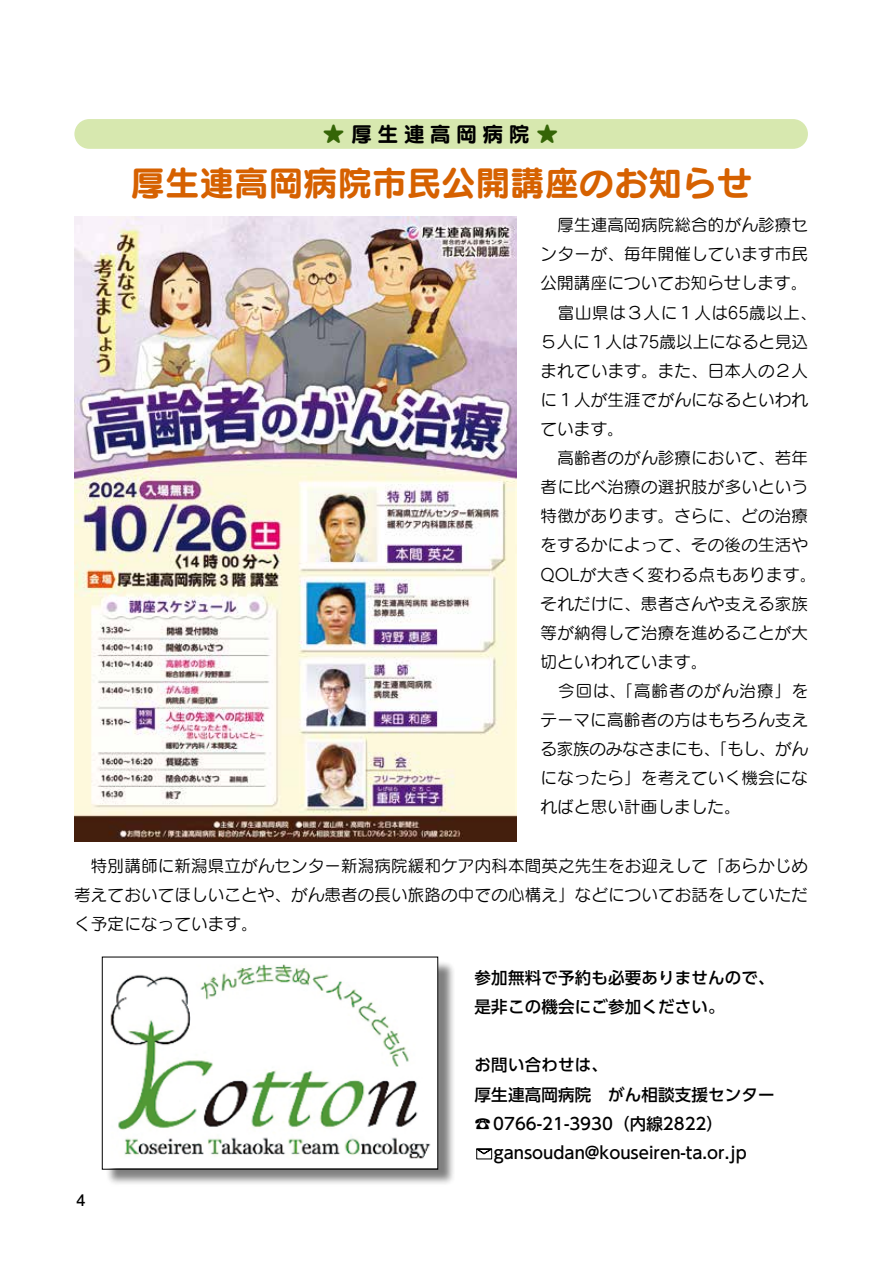
<style>
.page{position:relative;width:893px;height:1263px;background:#fff}
.page>*{position:absolute;margin:0;border:0;box-sizing:border-box;transform-origin:0 0}
.t1{font:34.5px "Seurat Pro B";color:#d66100}
.t2{font:21px "Seurat Pro B";letter-spacing:.25em;color:#000}
.t3{font:16.5px/29.1px "Seurat Pro M";letter-spacing:.015em;color:#000}
.t4{font:500 16.5px/29.1px "UD Shin Go Pr 6";letter-spacing:.01em;color:#000}
.t5{font:700 15.9px "Futo Go B101 Pr 6";color:#000}
.s1{color:#356507}
</style>
<div class="page">
<svg style="left:476px;top:1148px;width:16px;height:12px"></svg>
<div style="left:74px;top:119px;width:734px;height:30px;background:#d7e8af;border-radius:15px"></div>
<img style="left:74px;top:217px;width:442px;height:625px">
<div style="left:106px;top:960px;width:350px;height:227px;background:#000;opacity:.5"></div>
<img style="left:106px;top:960px;width:330px;height:207px">
<p class="t2" style="left:323px;top:119px;width:236px"><span class="s1">★</span>厚生連高岡病院<span class="s1">★</span></p>
<h1 class="t1" style="left:131px;top:159px;width:622px">厚生連高岡病院市民公開講座のお知らせ</h1>
<p class="t3" style="left:540px;top:210px;width:278px">　厚生連高岡病院総合的がん診療センターが、毎年開催しています市民公開講座についてお知らせします。　富山県は３人に１人は65歳以上、<br>５人に１人は75歳以上になると見込まれています。また、日本人の２人に１人が生涯でがんになるといわれています。<br>　高齢者のがん診療において、若年者に比べ治療の選択肢が多いという特徴があります。さらに、どの治療をするかによって、その後の生活や<br>QOLが大きく変わる点もあります。それだけに、患者さんや支える家族等が納得して治療を進めることが大切といわれています。<br>　今回は、「高齢者のがん治療」をテーマに高齢者の方はもちろん支える家族のみなさまにも、「もし、がんになったら」を考えていく機会になればと思い計画しました。</p>
<p class="t3" style="left:74px;top:850px;width:735px;text-align:justify">　特別講師に新潟県立がんセンター新潟病院緩和ケア内科本間英之先生をお迎えして「あらかじめ考えておいてほしいことや、がん患者の長い旅路の中での心構え」などについてお話をしていただく予定になっています。</p>
<p class="t4" style="left:475px;top:963px;width:302px">参加無料で予約も必要ありませんので、是非この機会にご参加ください。</p>
<p class="t5" style="left:77px;top:1187px;width:10px">4</p>
<p class="t4" style="left:475px;top:1050px;width:135px">お問い合わせは、</p>
<p class="t4" style="left:475px;top:1079px;width:302px">厚生連高岡病院　がん相談支援センター</p>
<p class="t4" style="left:475px;top:1108px;width:250px">☎0766-21-3930（内線2822）</p>
<p class="t4" style="left:494px;top:1137px;width:254px">gansoudan@kouseiren-ta.or.jp</p>
</div>
